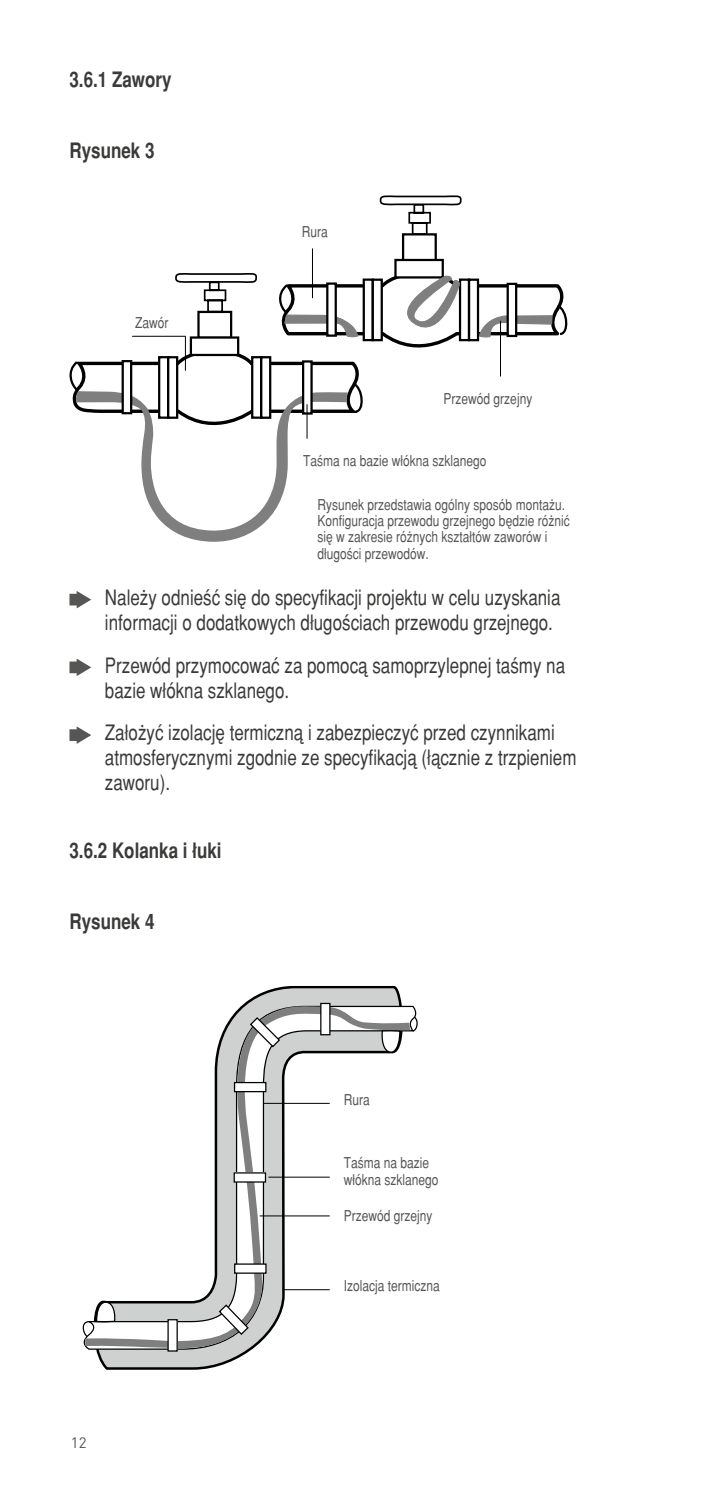
<style>
.page{position:relative;width:709px;height:1489px;background:#fff}
.page>*{position:absolute;margin:0;border:0;box-sizing:border-box;transform-origin:0 0}
.t1{font:21.25px/25px "Gazeta";color:#3a3a39;scale:.8 1}
.t2{font:700 21.25px "Gazeta";color:#3a3a39;scale:.8 1}
.t3{font:15px/16.2px "Gazeta";color:#565655;scale:.8 1}
.t4{font:15px "DIN Pro";color:#565655}
</style>
<div class="page">
<svg style="left:69px;top:591px;width:22px;height:17px"></svg>
<svg style="left:69px;top:658px;width:22px;height:18px"></svg>
<svg style="left:69px;top:726px;width:22px;height:18px"></svg>
<div style="left:402px;top:233px;width:35px;height:28px;border:2px solid #000"></div>
<div style="left:394px;top:259px;width:50px;height:19px;background:#fff;border:2px solid #000"></div>
<svg style="left:379px;top:195px;width:83px;height:41px"></svg>
<svg style="left:69px;top:268px;width:498px;height:273px"></svg>
<hr style="left:185px;top:336px;width:1px;height:35px;background:#000">
<hr style="left:500px;top:321px;width:1px;height:55px;background:#000">
<hr style="left:132px;top:336px;width:53px;height:1px;background:#000">
<hr style="left:312px;top:248px;width:1px;height:50px;background:#000">
<div style="left:302px;top:360px;width:11px;height:54px;background:#fff;border:2px solid #000"></div>
<div style="left:122px;top:360px;width:10px;height:54px;background:#fff;border:2px solid #000"></div>
<hr style="left:306px;top:404px;width:1px;height:34px;background:#000">
<svg style="left:116px;top:986px;width:286px;height:384px"></svg>
<svg style="left:82px;top:1005px;width:336px;height:345px"></svg>
<svg style="left:85px;top:1004px;width:325px;height:344px"></svg>
<div style="left:234px;top:1081px;width:32px;height:11px;background:#fff;border:1px solid #000"></div>
<svg style="left:249px;top:1016px;width:32px;height:32px"></svg>
<div style="left:320px;top:1002px;width:10px;height:33px;background:#fff;border:1px solid #000"></div>
<div style="left:234px;top:1172px;width:31px;height:9px;background:#fff"></div>
<svg style="left:234px;top:1263px;width:32px;height:10px"></svg>
<div style="left:168px;top:1319px;width:9px;height:31px;background:#fff"></div>
<div style="left:167px;top:1318px;width:11px;height:33px;border:1px solid #000"></div>
<svg style="left:218px;top:1303px;width:32px;height:32px"></svg>
<svg style="left:381px;top:1029px;width:19px;height:24px"></svg>
<svg style="left:93px;top:1300px;width:23px;height:70px"></svg>
<hr style="left:283px;top:1289px;width:47px;height:1px;background:#000">
<hr style="left:260px;top:1215px;width:70px;height:1px;background:#000">
<hr style="left:268px;top:1176px;width:62px;height:1px;background:#000">
<hr style="left:263px;top:1102px;width:67px;height:1px;background:#000">
<p class="t2" style="left:69px;top:67px;width:129px">3.6.1 Zawory</p>
<p class="t2" style="left:69px;top:138px;width:108px">Rysunek 3</p>
<p class="t3" style="left:135px;top:314px;width:43px">Zawør</p>
<p class="t3" style="left:302px;top:223px;width:34px">Rura</p>
<p class="t3" style="left:443px;top:391px;width:112px">Przewød grzejny</p>
<p class="t3" style="left:303px;top:453px;width:231px">Ta∂ma na bazie w¬økna szklanego</p>
<p class="t3" style="left:317px;top:496px;width:317px">Rysunek przedstawia ogølny sposøb monta†u.<br>Konfiguracja przewodu grzejnego b∑dzie rø†niç si∑ w zakresie rø†nych kszta∆tøw zaworøw i d¬ugo∂ci przewodøw.</p>
<p class="t1" style="left:105px;top:585px;width:571px">Nale†y odnie∂ç siæ do specyfikacji projektu w celu uzyskania informacji o dodatkowych d∆ugo∂ciach przewodu grzejnego.</p>
<p class="t1" style="left:105px;top:652px;width:577px">Przewód przymocowaç za pomocå samoprzylepnej ta∂my na bazie w∆ókna szklanego.</p>
<p class="t1" style="left:105px;top:720px;width:591px">Za∆o†yç izolacjæ termicznå i zabezpieczyç przed czynnikami atmosferycznymi zgodnie ze specyfikacjå (∆åcznie z trzpieniem zaworu).</p>
<p class="t2" style="left:69px;top:838px;width:192px">3.6.2 Kolanka i ∆uki</p>
<p class="t2" style="left:69px;top:909px;width:108px">Rysunek 4</p>
<p class="t4" style="left:71px;top:1431px;width:17px">12</p>
<p class="t3" style="left:344px;top:1091px;width:34px">Rura</p>
<p class="t3" style="left:344px;top:1154px;width:120px">Ta∂ma na bazie w¬økna szklanego</p>
<p class="t3" style="left:344px;top:1207px;width:112px">Przewød grzejny</p>
<p class="t3" style="left:344px;top:1277px;width:122px">Izolacja termiczna</p>
</div>
